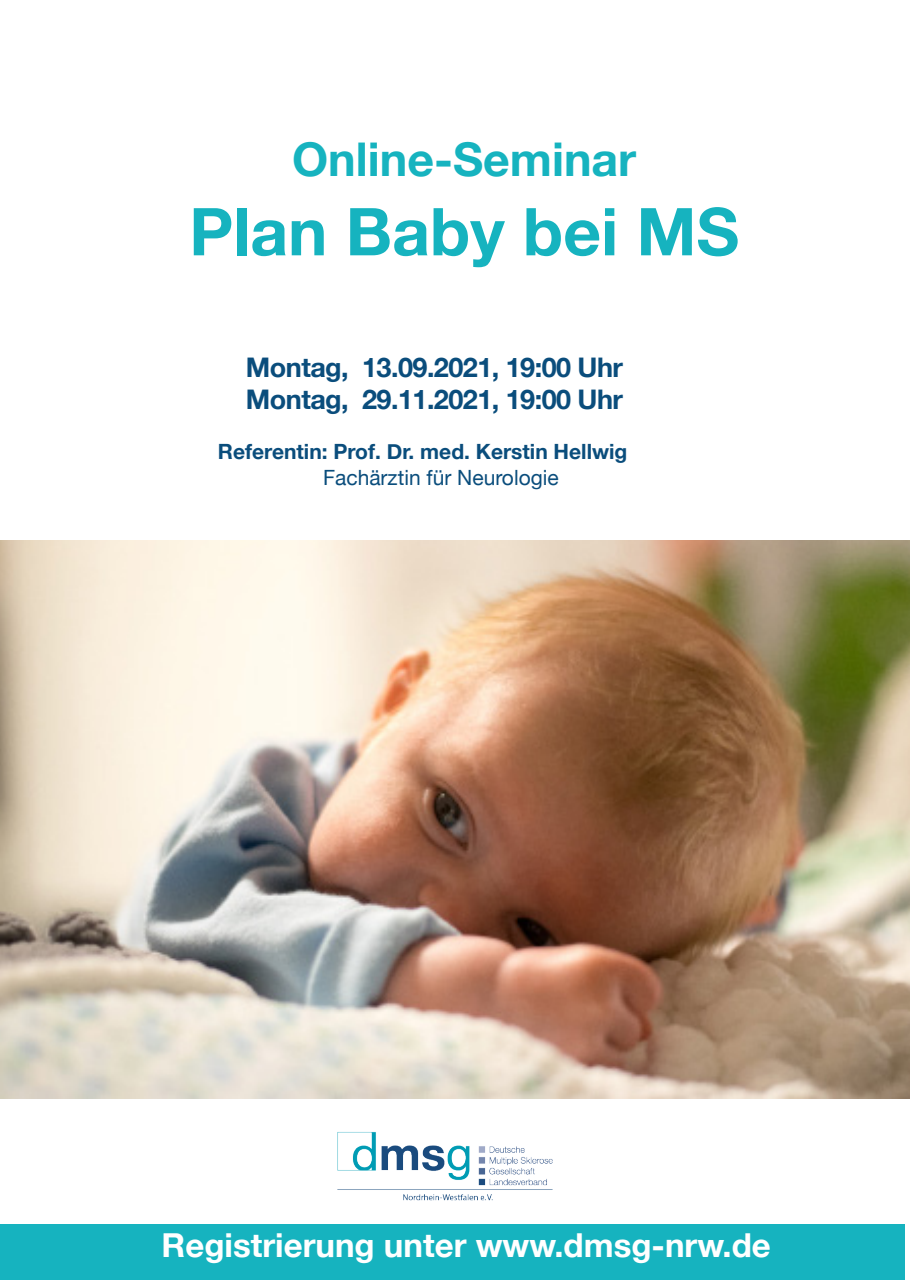
<style>
.page{position:relative;width:910px;height:1280px;background:#fff}
.page>*{position:absolute;margin:0;border:0;box-sizing:border-box;transform-origin:0 0}
.t1{font:700 66px "Helvetica Neue";color:#16b3bf}
.t2{font:700 46.5px "Helvetica Neue";color:#16b3bf}
.t3{font:700 33px "Helvetica Neue";color:#fff}
.t4{font:700 27px "Helvetica Neue";letter-spacing:-.02em;color:#0a4d7c}
.t5{font:700 21px "Helvetica Neue";color:#0a4d7c}
.t6{font:21px "Helvetica Neue";color:#0a4d7c}
</style>
<div class="page">
<div style="left:0;top:1224px;width:905px;height:56px;background:#16b3bf"></div>
<img style="left:0;top:540px;width:910px;height:558px">
<img style="left:337px;top:1132px;width:216px;height:69px">
<p class="t2" style="left:292px;top:123px;width:346px">Online-Seminar</p>
<p class="t1" style="left:189px;top:180px;width:551px">Plan Baby bei MS</p>
<p class="t4" style="left:246px;top:346px;width:379px">Montag, 13.09.2021, 19:00 Uhr</p>
<p class="t4" style="left:246px;top:378px;width:379px">Montag, 29.11.2021, 19:00 Uhr</p>
<p class="t5" style="left:218px;top:435px;width:411px">Referentin: Prof. Dr. med. Kerstin Hellwig</p>
<p class="t6" style="left:323px;top:462px;width:237px">Fachärztin für Neurologie</p>
<p class="t3" style="left:162px;top:1220px;width:611px">Registrierung unter www.dmsg-nrw.de</p>
</div>
